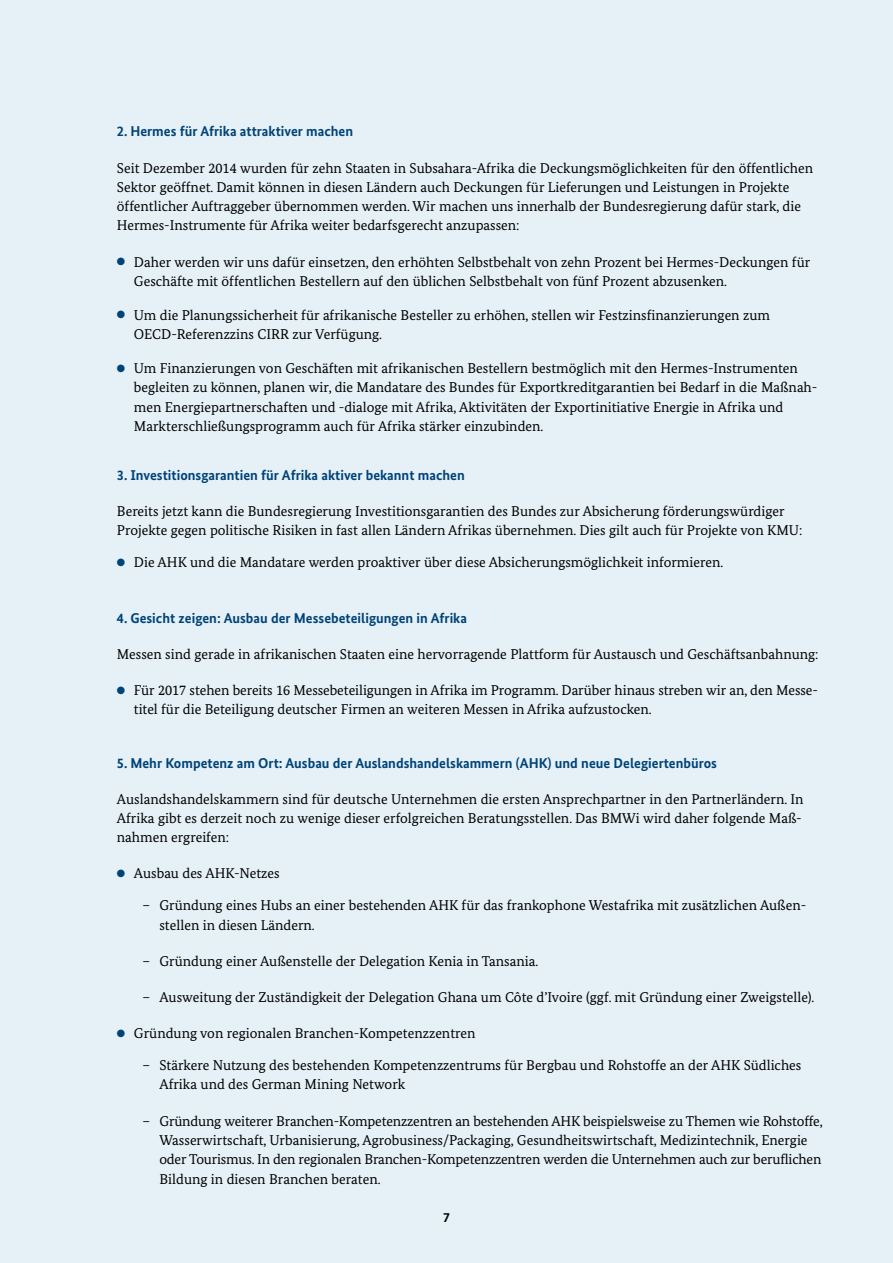
<style>
.page{position:relative;width:893px;height:1263px;background:#e5f0f7}
.page>*{position:absolute;margin:0;border:0;box-sizing:border-box;transform-origin:0 0}
.t1{font:14.25px/19.2px "Bundes Serif";color:#000}
.t2{font:700 14.25px "Bundes Sans";color:#004377}
.t3{font:700 13.5px "Bundes Sans";color:#000}
.s1{color:#004377}
</style>
<div class="page">
<h3 class="t2" style="left:117px;top:123px;width:238px">2. Hermes für Afrika attraktiver machen</h3>
<p class="t1" style="left:117px;top:158px;width:698px">Seit Dezember 2014 wurden für zehn Staaten in Subsahara-Afrika die Deckungsmöglichkeiten für den öffentlichen Sektor geöffnet. Damit können in diesen Ländern auch Deckungen für Lieferungen und Leistungen in Projekte öffentlicher Auftraggeber übernommen werden. Wir machen uns innerhalb der Bundesregierung dafür stark, die Hermes-Instrumente für Afrika weiter bedarfsgerecht anzupassen:</p>
<p class="t1" style="left:134px;top:252px;width:678px;text-indent:-17px"><span class="s1">●</span> Daher werden wir uns dafür einsetzen, den erhöhten Selbstbehalt von zehn Prozent bei Hermes-Deckungen für<br>Geschäfte mit öffentlichen Bestellern auf den üblichen Selbstbehalt von fünf Prozent abzusenken.</p>
<p class="t1" style="left:134px;top:305px;width:638px;text-indent:-17px"><span class="s1">●</span> Um die Planungssicherheit für afrikanische Besteller zu erhöhen, stellen wir Festzinsfinanzierungen zum<br>OECD-Referenzzins CIRR zur Verfügung.</p>
<p class="t1" style="left:134px;top:358px;width:685px;text-indent:-17px"><span class="s1">●</span> Um Finanzierungen von Geschäften mit afrikanischen Bestellern bestmöglich mit den Hermes-Instrumenten begleiten zu können, planen wir, die Mandatare des Bundes für Exportkreditgarantien bei Bedarf in die Maßnah&shy;men Energiepartnerschaften und -dialoge mit Afrika, Aktivitäten der Exportinitiative Energie in Afrika und Markterschließungsprogramm auch für Afrika stärker einzubinden.</p>
<h3 class="t2" style="left:117px;top:466px;width:349px">3. Investitionsgarantien für Afrika aktiver bekannt machen</h3>
<p class="t1" style="left:117px;top:501px;width:687px">Bereits jetzt kann die Bundesregierung Investitionsgarantien des Bundes zur Absicherung förderungswürdiger<br>Projekte gegen politische Risiken in fast allen Ländern Afrikas übernehmen. Dies gilt auch für Projekte von KMU:</p>
<p class="t1" style="left:117px;top:552px;width:608px"><span class="s1">●</span> Die AHK und die Mandatare werden proaktiver über diese Absicherungsmöglichkeit informieren.</p>
<h3 class="t2" style="left:117px;top:609px;width:352px">4. Gesicht zeigen: Ausbau der Messebeteiligungen in Afrika</h3>
<p class="t1" style="left:117px;top:644px;width:703px">Messen sind gerade in afrikanischen Staaten eine hervorragende Plattform für Austausch und Geschäftsanbahnung:</p>
<p class="t1" style="left:134px;top:680px;width:686px;text-indent:-17px"><span class="s1">●</span> Für 2017 stehen bereits 16 Messebeteiligungen in Afrika im Programm. Darüber hinaus streben wir an, den Messe&shy;titel für die Beteiligung deutscher Firmen an weiteren Messen in Afrika aufzustocken.</p>
<h3 class="t2" style="left:117px;top:754px;width:602px">5. Mehr Kompetenz am Ort: Ausbau der Auslandshandelskammern (AHK) und neue Delegiertenbüros</h3>
<p class="t1" style="left:117px;top:789px;width:688px;text-align:justify">Auslandshandelskammern sind für deutsche Unternehmen die ersten Ansprechpartner in den Partnerländern. In Afrika gibt es derzeit noch zu wenige dieser erfolgreichen Beratungsstellen. Das BMWi wird daher folgende Maß&shy;nahmen ergreifen:</p>
<p class="t1" style="left:117px;top:864px;width:164px"><span class="s1">●</span> Ausbau des AHK-Netzes</p>
<p class="t1" style="left:159px;top:896px;width:648px;text-indent:-17px">– Gründung eines Hubs an einer bestehenden AHK für das frankophone Westafrika mit zusätzlichen Außen&shy;stellen in diesen Ländern.</p>
<p class="t1" style="left:142px;top:951px;width:397px">– Gründung einer Außenstelle der Delegation Kenia in Tansania.</p>
<p class="t1" style="left:142px;top:987px;width:673px">– Ausweitung der Zuständigkeit der Delegation Ghana um Côte d’Ivoire (ggf. mit Gründung einer Zweigstelle).</p>
<p class="t1" style="left:117px;top:1023px;width:360px"><span class="s1">●</span> Gründung von regionalen Branchen-Kompetenzzentren</p>
<p class="t1" style="left:159px;top:1055px;width:643px;text-indent:-17px">– Stärkere Nutzung des bestehenden Kompetenzzentrums für Bergbau und Rohstoffe an der AHK Südliches<br>Afrika und des German Mining Network</p>
<p class="t1" style="left:159px;top:1111px;width:665px;text-indent:-17px">– Gründung weiterer Branchen-Kompetenzzentren an bestehenden AHK beispielsweise zu Themen wie Rohstoffe, Wasserwirtschaft, Urbanisierung, Agrobusiness/Packaging, Gesundheitswirtschaft, Medizintechnik, Energie oder Tourismus. In den regionalen Branchen-Kompetenzzentren werden die Unternehmen auch zur beruflichen Bildung in diesen Branchen beraten.</p>
<p class="t3" style="left:443px;top:1209px;width:8px">7</p>
</div>
